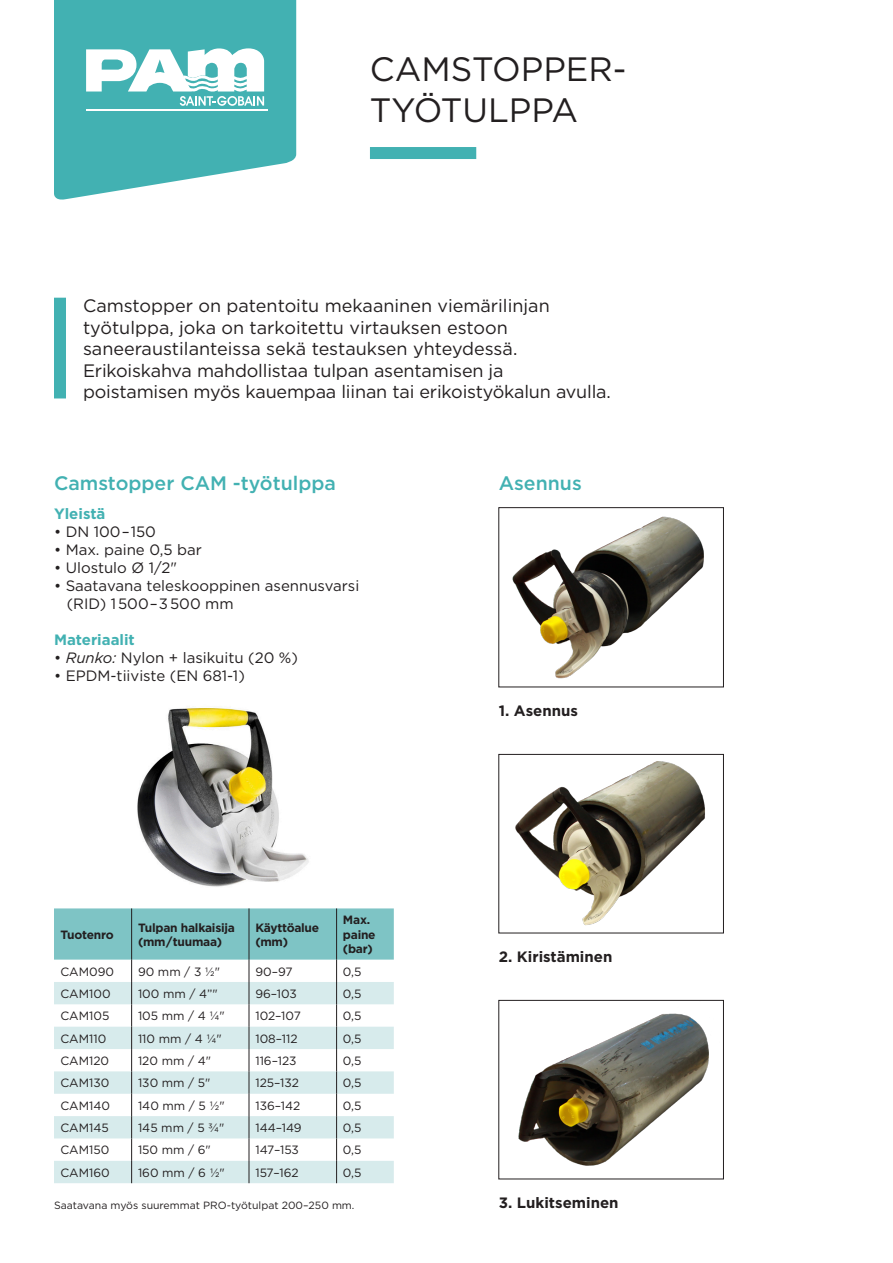
<style>
.page{position:relative;width:893px;height:1263px;background:#fff}
.page>*{position:absolute;margin:0;border:0;box-sizing:border-box;transform-origin:0 0}
.t1{font:33.75px/40.5px "Gotham";color:#231f20}
.t2{font:500 19.5px "Gotham";color:#42b1b2}
.t3{font:18px/21.6px "Gotham";letter-spacing:-.01em;color:#231f20}
.t4{font:15px/18px "Gotham";color:#231f20}
.t5{font:700 15px "Gotham";color:#231f20}
.t6{font:700 15px "Gotham";color:#42b1b2}
.t7{font:12px "Gotham";color:#231f20}
.t8{font:700 12px/14.4px "Gotham";letter-spacing:-.02em;color:#231f20}
.t9{font:10.5px "Gotham";color:#231f20}
.s1{font-style:italic}
</style>
<div class="page">
<svg style="left:54px;top:0;width:242px;height:200px;background:#59babb"></svg>
<hr style="left:86px;top:109px;width:182px;height:1px;background:#fff">
<svg style="left:86px;top:48px;width:178px;height:58px"></svg>
<div style="left:370px;top:147px;width:106px;height:12px;background:#42b1b2"></div>
<div style="left:54px;top:298px;width:12px;height:100px;background:#42b1b2"></div>
<svg style="left:54px;top:908px;width:340px;height:275px"></svg>
<hr style="left:131px;top:908px;width:1px;height:51px;background:#231f20">
<hr style="left:249px;top:908px;width:1px;height:51px;background:#231f20">
<img style="left:512px;top:516px;width:192px;height:163px">
<div style="left:499px;top:507px;width:225px;height:180px;border:1px solid #231f20"></div>
<img style="left:515px;top:761px;width:190px;height:165px">
<div style="left:499px;top:754px;width:225px;height:179px;border:1px solid #231f20"></div>
<img style="left:518px;top:1013px;width:191px;height:153px">
<div style="left:499px;top:1000px;width:225px;height:179px;border:1px solid #231f20"></div>
<img style="left:137px;top:708px;width:172px;height:179px">
<h1 class="t1" style="left:370px;top:48px;width:258px">CAMSTOPPER-<br>TYÖTULPPA</h1>
<p class="t3" style="left:83px;top:294px;width:529px">Camstopper on patentoitu mekaaninen viemärilinjan työtulppa, joka on tarkoitettu virtauksen estoon saneeraustilanteissa sekä testauksen yhteydessä.<br>Erikoiskahva mahdollistaa tulpan asentamisen ja poistamisen myös kauempaa liinan tai erikoistyökalun avulla.</p>
<h2 class="t2" style="left:54px;top:471px;width:284px">Camstopper CAM -työtulppa</h2>
<p class="t6" style="left:54px;top:504px;width:53px">Yleistä</p>
<p class="t4" style="left:54px;top:523px;width:104px">• DN 100 – 150</p>
<p class="t4" style="left:54px;top:541px;width:149px">• Max. paine 0,5 bar</p>
<p class="t4" style="left:54px;top:559px;width:124px">• Ulostulo Ø 1/2"</p>
<p class="t4" style="left:67px;top:577px;width:294px;text-indent:-13px">• Saatavana teleskooppinen asennusvarsi (RID) 1 500 – 3 500 mm</p>
<p class="t6" style="left:54px;top:630px;width:82px">Materiaalit</p>
<p class="t4" style="left:54px;top:649px;width:245px">• <span class="s1">Runko:</span> Nylon + lasikuitu (20 %)</p>
<p class="t4" style="left:54px;top:667px;width:192px">• EPDM-tiiviste (EN 681-1)</p>
<p class="t8" style="left:60px;top:927px;width:55px">Tuotenro</p>
<p class="t8" style="left:138px;top:920px;width:99px">Tulpan halkaisija (mm / tuumaa)</p>
<p class="t8" style="left:255px;top:920px;width:65px">Käyttöalue (mm)</p>
<p class="t8" style="left:343px;top:913px;width:34px">Max. paine (bar)</p>
<p class="t7" style="left:60px;top:964px;width:55px">CAM090</p>
<p class="t7" style="left:138px;top:964px;width:84px">90 mm / 3 ½"</p>
<p class="t7" style="left:255px;top:964px;width:39px">90–97</p>
<p class="t7" style="left:343px;top:964px;width:20px">0,5</p>
<p class="t7" style="left:60px;top:986px;width:52px">CAM100</p>
<p class="t7" style="left:138px;top:986px;width:81px">100 mm / 4”"</p>
<p class="t7" style="left:255px;top:986px;width:43px">96–103</p>
<p class="t7" style="left:343px;top:986px;width:20px">0,5</p>
<p class="t7" style="left:60px;top:1008px;width:50px">CAM105</p>
<p class="t7" style="left:138px;top:1008px;width:88px">105 mm / 4 ¼"</p>
<p class="t7" style="left:255px;top:1008px;width:47px">102–107</p>
<p class="t7" style="left:343px;top:1008px;width:20px">0,5</p>
<p class="t7" style="left:60px;top:1031px;width:47px">CAM110</p>
<p class="t7" style="left:138px;top:1031px;width:85px">110 mm / 4 ¼"</p>
<p class="t7" style="left:255px;top:1031px;width:44px">108–112</p>
<p class="t7" style="left:343px;top:1031px;width:20px">0,5</p>
<p class="t7" style="left:60px;top:1053px;width:50px">CAM120</p>
<p class="t7" style="left:138px;top:1053px;width:75px">120 mm / 4"</p>
<p class="t7" style="left:255px;top:1053px;width:43px">116–123</p>
<p class="t7" style="left:343px;top:1053px;width:20px">0,5</p>
<p class="t7" style="left:60px;top:1075px;width:50px">CAM130</p>
<p class="t7" style="left:138px;top:1075px;width:74px">130 mm / 5"</p>
<p class="t7" style="left:255px;top:1075px;width:45px">125–132</p>
<p class="t7" style="left:343px;top:1075px;width:20px">0,5</p>
<p class="t7" style="left:60px;top:1098px;width:51px">CAM140</p>
<p class="t7" style="left:138px;top:1098px;width:88px">140 mm / 5 ½"</p>
<p class="t7" style="left:255px;top:1098px;width:46px">136–142</p>
<p class="t7" style="left:343px;top:1098px;width:20px">0,5</p>
<p class="t7" style="left:60px;top:1120px;width:50px">CAM145</p>
<p class="t7" style="left:138px;top:1120px;width:88px">145 mm / 5 ¾"</p>
<p class="t7" style="left:255px;top:1120px;width:48px">144–149</p>
<p class="t7" style="left:343px;top:1120px;width:20px">0,5</p>
<p class="t7" style="left:60px;top:1142px;width:50px">CAM150</p>
<p class="t7" style="left:138px;top:1142px;width:74px">150 mm / 6"</p>
<p class="t7" style="left:255px;top:1142px;width:45px">147–153</p>
<p class="t7" style="left:343px;top:1142px;width:20px">0,5</p>
<p class="t7" style="left:60px;top:1165px;width:51px">CAM160</p>
<p class="t7" style="left:138px;top:1165px;width:88px">160 mm / 6 ½"</p>
<p class="t7" style="left:255px;top:1165px;width:45px">157–162</p>
<p class="t7" style="left:343px;top:1165px;width:20px">0,5</p>
<p class="t9" style="left:54px;top:1198px;width:302px">Saatavana myös suuremmat PRO-työtulpat 200–250 mm.</p>
<h2 class="t2" style="left:499px;top:471px;width:84px">Asennus</h2>
<p class="t5" style="left:499px;top:701px;width:81px">1. Asennus</p>
<p class="t5" style="left:499px;top:947px;width:115px">2. Kiristäminen</p>
<p class="t5" style="left:499px;top:1193px;width:121px">3. Lukitseminen</p>
</div>
